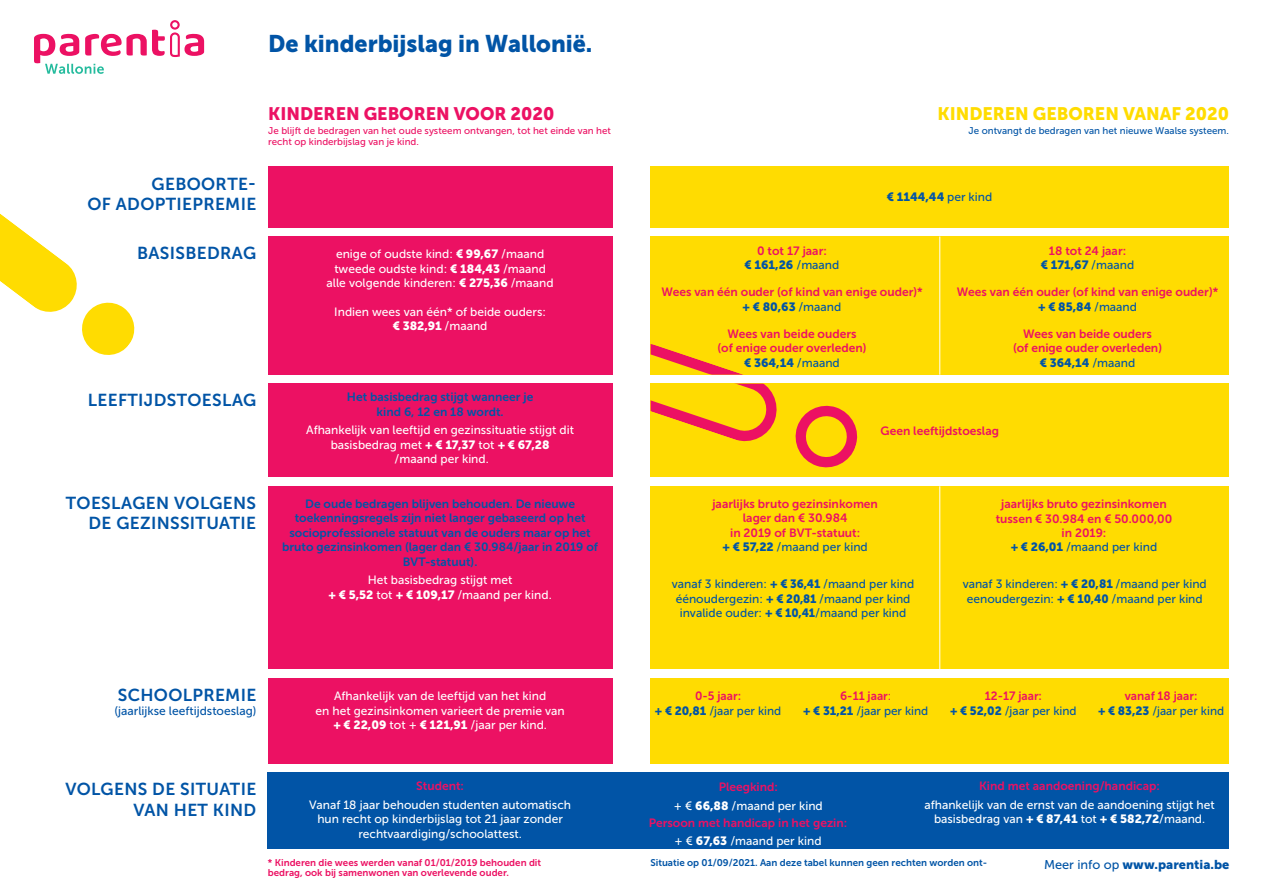
<style>
.page{position:relative;width:1263px;height:893px;background:#fff}
.page>*{position:absolute;margin:0;border:0;box-sizing:border-box;transform-origin:0 0}
.Titel_1{font:24px "Museo Sans 900";color:#0154a6}
.Titel_boven_tabel_1{font:18px "Museo Sans 900";color:#ffdc01}
.Titel_boven_tabel_1-2{font:18px "Museo Sans 900";color:#ec1163}
.Titel_tabel_1{font:17.25px/20.7px "Museo Sans 700";letter-spacing:.02em;color:#0154a6;text-align:right}
.Body1{font:12.75px "Museo Sans 900";color:#0154a6}
.Body_1{font:12px/14.4px "Museo Sans 500";color:#fff;text-align:center}
.Body_1-2{font:12px/14.4px "Museo Sans 700";color:#ec1163;text-align:center}
.Body_1-3{font:12px/14.4px "Museo Sans 500";color:#0154a6;text-align:center}
.Body_2{font:12px/14.4px "Museo Sans 700";color:#0154a6;text-align:center}
.Body1-2{font:12px/14.4px "Museo Sans 700";color:#ec1163;text-align:center}
.Body_1-4{font:12px "Museo Sans 900";color:#0154a6}
.Body1-3{font:12px "Museo Sans 500";color:#0154a6}
.Titel_tabel_2{font:12px "Museo Sans 500";color:#0154a6}
.Body1-4{font:9.75px/11.7px "Museo Sans 500";color:#ec1163}
.Body_2-2{font:9.75px "Museo Sans 700";color:#ec1163}
.Body_2-3{font:9.75px "Museo Sans 700";color:#0154a6}
.Body1-5{font:9.75px "Museo Sans 500";color:#0154a6}
.s1{font-family:"Museo Sans 500"}
.s2{font-family:"Museo Sans 900"}
</style>
<div class="page">
<svg style="left:0;top:213px;width:135px;height:142px"></svg>
<div style="left:651px;top:384px;width:578px;height:93px;background:#ffdc01"></div>
<svg style="left:651px;top:384px;width:126px;height:58px"></svg>
<svg style="left:795px;top:405px;width:63px;height:63px"></svg>
<div style="left:651px;top:166px;width:578px;height:61px;background:#ffdc01"></div>
<div style="left:651px;top:486px;width:578px;height:183px;background:#ffdc01"></div>
<div style="left:650px;top:678px;width:579px;height:85px;background:#ffdc01"></div>
<div style="left:268px;top:773px;width:961px;height:76px;background:#0154a6"></div>
<div style="left:268px;top:486px;width:344px;height:183px;background:#ec1163"></div>
<div style="left:268px;top:678px;width:344px;height:85px;background:#ec1163"></div>
<div style="left:268px;top:384px;width:344px;height:93px;background:#ec1163"></div>
<div style="left:268px;top:236px;width:344px;height:139px;background:#ec1163"></div>
<div style="left:268px;top:166px;width:344px;height:61px;background:#ec1163"></div>
<div style="left:651px;top:236px;width:578px;height:139px;background:#ffdc01"></div>
<svg style="left:651px;top:344px;width:92px;height:31px"></svg>
<hr style="left:939px;top:486px;width:1px;height:183px;background:#fff">
<hr style="left:939px;top:236px;width:1px;height:139px;background:#fff">
<svg style="left:34px;top:20px;width:170px;height:54px"></svg>
<p class="Titel_1" style="left:268px;top:30px;width:326px">De kinderbijslag in Wallonië.</p>
<p class="Titel_boven_tabel_1-2" style="left:268px;top:103px;width:288px">KINDEREN GEBOREN VOOR 2020</p>
<p class="Body1-4" style="left:268px;top:124px;width:344px">Je blijft de bedragen van het oude systeem ontvangen, tot het einde van het recht op kinderbijslag van je kind.</p>
<p class="Titel_boven_tabel_1" style="left:937px;top:103px;width:293px">KINDEREN GEBOREN VANAF 2020</p>
<p class="Body1-5" style="left:968px;top:125px;width:262px">Je ontvangt de bedragen van het nieuwe Waalse systeem.</p>
<p class="Titel_tabel_1" style="left:88px;top:173px;width:170px">GEBOORTE-<br>OF ADOPTIEPREMIE</p>
<p class="Body_1-4" style="left:887px;top:190px;width:107px">€ 1144,44 <span class="s1">per kind</span></p>
<p class="Titel_tabel_1" style="left:137px;top:243px;width:121px">BASISBEDRAG</p>
<p class="Body_1" style="left:336px;top:247px;width:210px">enige of oudste kind: <span class="s2">€ 99,67</span> /maand</p>
<p class="Body_1" style="left:334px;top:261px;width:213px">tweede oudste kind: <span class="s2">€ 184,43</span> /maand</p>
<p class="Body_1" style="left:327px;top:276px;width:229px">alle volgende kinderen: <span class="s2">€ 275,36</span> /maand</p>
<p class="Body_1" style="left:334px;top:305px;width:213px">Indien wees van één* of beide ouders: <span class="s2">€ 382,91</span> /maand</p>
<p class="Body_1-2" style="left:757px;top:243px;width:71px">0 tot 17 jaar:</p>
<p class="Body_1-4" style="left:745px;top:258px;width:96px">€ 161,26 <span class="s1">/maand</span></p>
<p class="Body_1-2" style="left:661px;top:285px;width:263px">Wees van één ouder (of kind van enige ouder)*</p>
<p class="Body_1-4" style="left:743px;top:300px;width:100px">+ € 80,63 <span class="s1">/maand</span></p>
<p class="Body_1-2" style="left:717px;top:327px;width:150px">Wees van beide ouders<br>(of enige ouder overleden)</p>
<p class="Body_1-4" style="left:744px;top:356px;width:97px">€ 364,14 <span class="s1">/maand</span></p>
<p class="Body_1-2" style="left:1049px;top:243px;width:79px">18 tot 24 jaar:</p>
<p class="Body_1-4" style="left:1041px;top:258px;width:95px">€ 171,67 <span class="s1">/maand</span></p>
<p class="Body_1-2" style="left:957px;top:285px;width:263px">Wees van één ouder (of kind van enige ouder)*</p>
<p class="Body_1-4" style="left:1038px;top:300px;width:101px">+ € 85,84 <span class="s1">/maand</span></p>
<p class="Body_1-2" style="left:1013px;top:327px;width:150px">Wees van beide ouders<br>(of enige ouder overleden)</p>
<p class="Body_1-4" style="left:1040px;top:356px;width:97px">€ 364,14 <span class="s1">/maand</span></p>
<p class="Titel_tabel_1" style="left:88px;top:390px;width:170px">LEEFTIJDSTOESLAG</p>
<p class="Body_2" style="left:347px;top:390px;width:188px">Het basisbedrag stijgt wanneer je kind 6, 12 en 18 wordt.</p>
<p class="Body_1" style="left:306px;top:423px;width:269px">Afhankelijk van leeftijd en gezinssituatie stijgt dit</p>
<p class="Body_1" style="left:331px;top:437px;width:220px">basisbedrag met <span class="s2">+ € 17,37</span> tot <span class="s2">+ € 67,28 </span>/maand per kind.</p>
<p class="Body1-2" style="left:880px;top:424px;width:120px">Geen leeftijdstoeslag</p>
<p class="Titel_tabel_1" style="left:66px;top:492px;width:192px">TOESLAGEN VOLGENS<br>DE GEZINSSITUATIE</p>
<p class="Body_2" style="left:282px;top:497px;width:317px">De oude bedragen blijven behouden. De nieuwe toekenningsregels zijn niet langer gebaseerd op het socioprofessionele statuut van de ouders maar op het bruto gezinsinkomen (lager dan € 30.984/jaar in 2019 of BVT- statuut).</p>
<p class="Body_1" style="left:329px;top:573px;width:225px">Het basisbedrag stijgt met<br><span class="s2">+ € 5,52</span> tot <span class="s2">+ € 109,17</span> /maand per kind.</p>
<p class="Body_1-2" style="left:712px;top:497px;width:167px">jaarlijks bruto gezinsinkomen lager dan € 30.984<br>in 2019 of BVT-statuut:</p>
<p class="Body1-3" style="left:723px;top:540px;width:147px"><span class="s2">+ € 57,22</span> /maand per kind</p>
<p class="Body_1-3" style="left:672px;top:577px;width:244px">vanaf 3 kinderen: <span class="s2">+ € 36,41</span> /maand per kind</p>
<p class="Body_1-3" style="left:676px;top:591px;width:236px">éénoudergezin: <span class="s2">+ € 20,81</span> /maand per kind</p>
<p class="Body_1-3" style="left:680px;top:606px;width:228px">invalide ouder: <span class="s2">+ € 10,41</span>/maand per kind</p>
<p class="Body1-2" style="left:996px;top:497px;width:178px">jaarlijks bruto gezinsinkomen tussen € 30.984 en € 50.000,00 in 2019:</p>
<p class="Body1-3" style="left:1011px;top:541px;width:148px"><span class="s2">+ € 26,01</span> /maand per kind</p>
<p class="Body_1-3" style="left:963px;top:577px;width:246px">vanaf 3 kinderen: <span class="s2">+ € 20,81</span> /maand per kind eenoudergezin: <span class="s2">+ € 10,40</span> /maand per kind</p>
<p class="Titel_tabel_1" style="left:118px;top:684px;width:140px">SCHOOLPREMIE</p>
<p class="Titel_tabel_2" style="left:114px;top:704px;width:143px">(jaarlijkse leeftijdstoeslag)</p>
<p class="Body_1" style="left:315px;top:689px;width:251px">Afhankelijk van de leeftijd van het kind<br>en het gezinsinkomen varieert de premie van</p>
<p class="Body_1" style="left:333px;top:718px;width:215px"><span class="s2">+ € 22,09</span> tot + <span class="s2">€ 121,91</span> /jaar per kind.</p>
<p class="Body_1-2" style="left:695px;top:689px;width:48px">0-5 jaar:</p>
<p class="Body_1-3" style="left:655px;top:703px;width:128px"><span class="s2">+ € 20,81</span> /jaar per kind</p>
<p class="Body_1-2" style="left:840px;top:689px;width:53px">6-11 jaar<span class="s1">:</span></p>
<p class="Body_1-3" style="left:803px;top:703px;width:127px"><span class="s2">+ € 31,21</span> /jaar per kind</p>
<p class="Body_1-2" style="left:985px;top:689px;width:59px">12-17 jaar:</p>
<p class="Body_1-3" style="left:950px;top:703px;width:128px"><span class="s2">+ € 52,02</span> /jaar per kind</p>
<p class="Body_1-2" style="left:1125px;top:689px;width:74px">vanaf 18 jaar:</p>
<p class="Body_1-3" style="left:1098px;top:703px;width:128px"><span class="s2">+ € 83,23</span> /jaar per kind</p>
<p class="Titel_tabel_1" style="left:65px;top:779px;width:192px">VOLGENS DE SITUATIE<br>VAN HET KIND</p>
<p class="Body_1-2" style="left:416px;top:779px;width:49px">Student:</p>
<p class="Body_1" style="left:309px;top:797px;width:263px">Vanaf 18 jaar behouden studenten automatisch hun recht op kinderbijslag tot 21 jaar zonder rechtvaardiging/schoolattest.</p>
<p class="Body_1-2" style="left:719px;top:780px;width:61px">Pleegkind:</p>
<p class="Body_1" style="left:674px;top:799px;width:151px">+ € <span class="s2">66,88</span> /maand per kind</p>
<p class="Body_1-2" style="left:649px;top:815px;width:200px">Persoon met handicap in het gezin:</p>
<p class="Body_1" style="left:674px;top:834px;width:149px">+ € <span class="s2">67,63</span> /maand per kind</p>
<p class="Body1-2" style="left:979px;top:779px;width:182px">Kind met aandoening/handicap:</p>
<p class="Body_1" style="left:924px;top:797px;width:292px">afhankelijk van de ernst van de aandoening stijgt het basisbedrag van <span class="s2">+ € 87,41</span> tot <span class="s2">+ € 582,72</span>/maand.</p>
<p class="Body_2-3" style="left:650px;top:857px;width:338px">Situatie op 01/09/2021. Aan deze tabel kunnen geen rechten worden ont-</p>
<p class="Body_2-2" style="left:268px;top:857px;width:275px">* Kinderen die wees werden vanaf 01/01/2019 behouden dit</p>
<p class="Body1" style="left:1044px;top:857px;width:187px"><span class="s1">Meer info op</span> www.parentia.be</p>
<p class="Body_2-2" style="left:268px;top:867px;width:243px">bedrag, ook bij samenwonen van overlevende ouder.</p>
</div>
